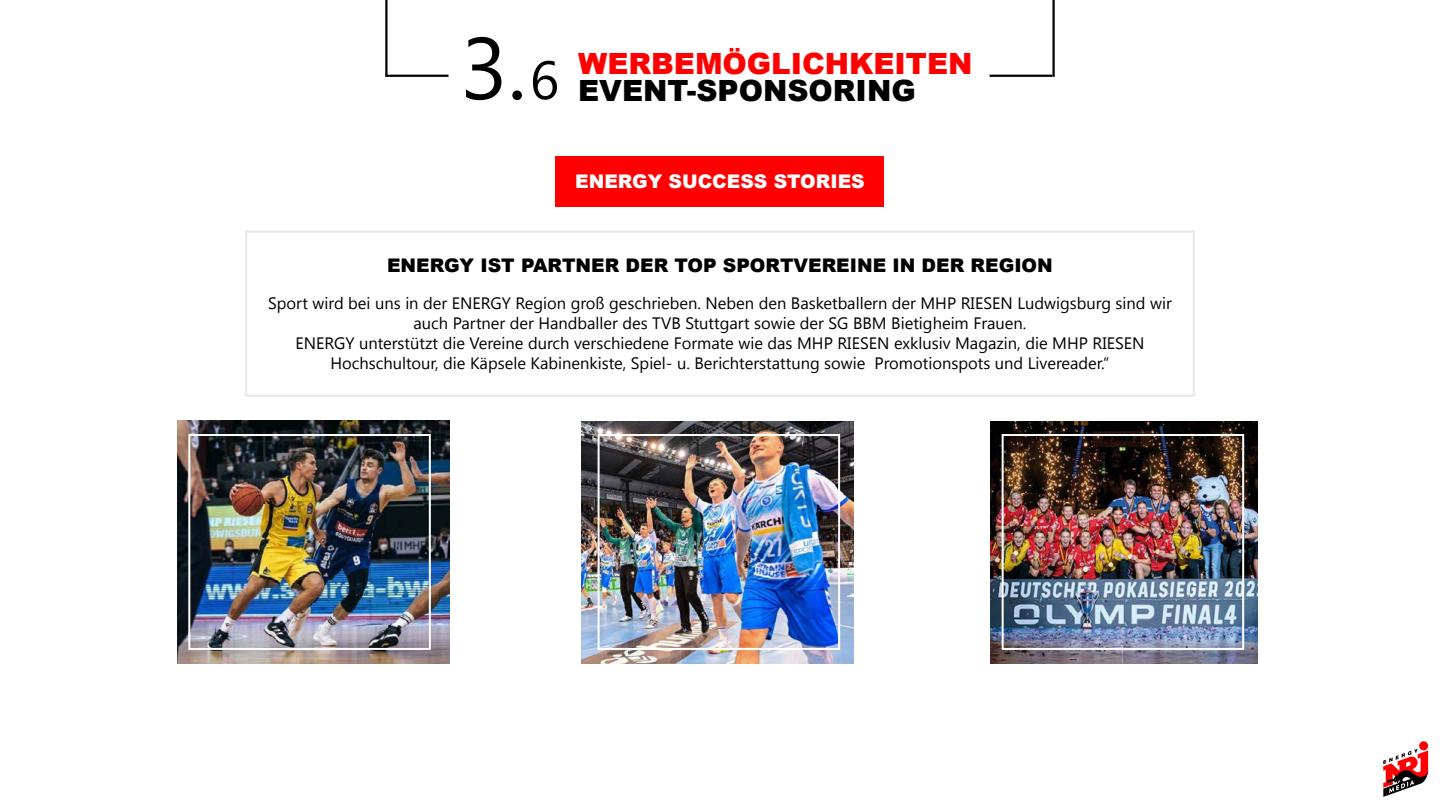
<style>
.page{position:relative;width:1440px;height:810px;background:#fff}
.page>*{position:absolute;margin:0;border:0;box-sizing:border-box;transform-origin:0 0}
.t1{font:900 29.25px/26.1px "Arial";color:#f00}
.t2{font:900 18.75px "Arial";color:#000}
.t3{font:900 18.75px "Arial";color:#fff}
.t4{font:16.5px/20.1px "Segoe UI";color:#000;text-align:center}
.s1{font-family:"Segoe UI";font-weight:400;font-size:87.45px;color:#000}
.s2{font-family:"Segoe UI";font-weight:400;font-size:54px;color:#000}
.s3{color:#000}
</style>
<div class="page">
<svg style="left:1383px;top:741px;width:46px;height:56px"></svg>
<hr style="left:385px;top:0;width:3px;height:77px;background:#000">
<hr style="left:1052px;top:0;width:3px;height:77px;background:#000">
<hr style="left:386px;top:75px;width:63px;height:2px;background:#000">
<hr style="left:990px;top:75px;width:62px;height:2px;background:#000">
<div style="left:556px;top:156px;width:328px;height:51px;background:#f00"></div>
<img style="left:177px;top:421px;width:272px;height:242px">
<div style="left:188px;top:434px;width:243px;height:216px;border:2px solid #fff"></div>
<img style="left:581px;top:421px;width:273px;height:243px">
<div style="left:598px;top:434px;width:242px;height:216px;border:2px solid #fff"></div>
<img style="left:990px;top:421px;width:268px;height:243px">
<div style="left:1002px;top:434px;width:242px;height:216px;border:2px solid #fff"></div>
<h1 class="t1" style="left:460px;top:50px;width:514px;text-indent:118px">WERBEMÖGLICHKEITEN<br><span class="s1">3.</span><span class="s2">6</span> <span class="s3">EVENT-SPONSORING</span></h1>
<p class="t3" style="left:575px;top:168px;width:291px">ENERGY SUCCESS STORIES</p>
<p class="t2" style="left:387px;top:251px;width:667px">ENERGY IST PARTNER DER TOP SPORTVEREINE IN DER REGION</p>
<p class="t4" style="left:268px;top:292px;width:905px">Sport wird bei uns in der ENERGY Region groß geschrieben. Neben den Basketballern der MHP RIESEN Ludwigsburg sind wir auch Partner der Handballer des TVB Stuttgart sowie der SG BBM Bietigheim Frauen.<br>ENERGY unterstützt die Vereine durch verschiedene Formate wie das MHP RIESEN exklusiv Magazin, die MHP RIESEN Hochschultour, die Käpsele Kabinenkiste, Spiel- u. Berichterstattung sowie Promotionspots und Livereader.“</p>
</div>
